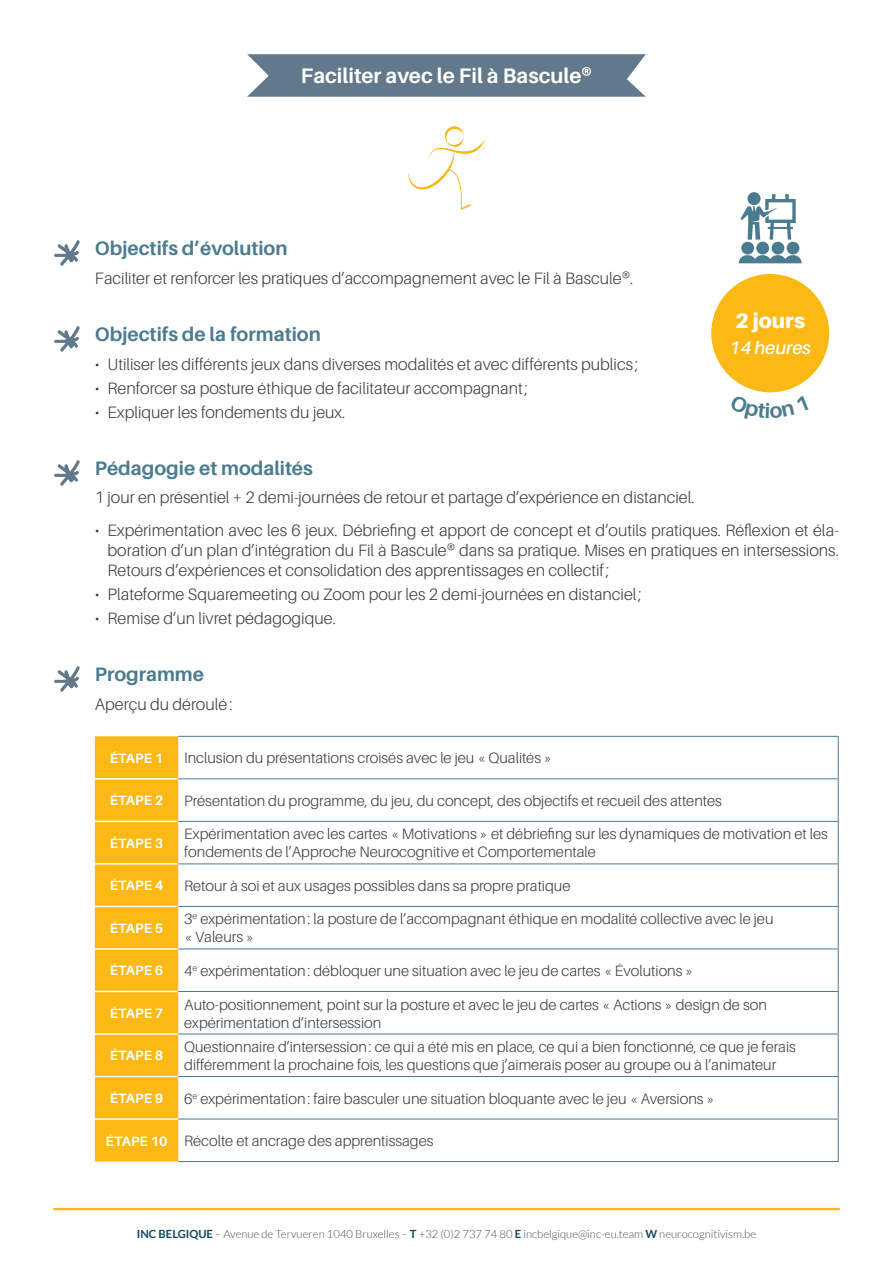
<style>
.page{position:relative;width:893px;height:1263px;background:#fff}
.page>*{position:absolute;margin:0;border:0;box-sizing:border-box;transform-origin:0 0}
.t1{font:700 21px "Aileron";color:#fff}
.t2{font:900 21px "Aileron";color:#fff}
.t3{font:700 19.5px "Aileron";color:#4b7b8f}
.t4{font:italic 600 18px "Aileron";color:#fff}
.t5{font:300 16.5px/19.8px "Aileron";color:#3e3e3f;text-align:justify}
.t6{font:300 15px/18px "Aileron";color:#3e3e3f}
.t7{font:700 13.65px "Aileron";letter-spacing:.01em;color:#fff}
.t8{font:300 11.25px "Lato";color:#4b4c4d}
.s1{font-weight:700;color:#0e475e}
</style>
<div class="page">
<img style="left:248px;top:54px;width:397px;height:42px">
<img style="left:54px;top:240px;width:26px;height:26px">
<img style="left:54px;top:460px;width:26px;height:26px">
<img style="left:408px;top:127px;width:77px;height:82px">
<img style="left:54px;top:326px;width:26px;height:26px">
<img style="left:54px;top:666px;width:26px;height:26px">
<div style="left:95px;top:736px;width:83px;height:425px;background:#fcb814"></div>
<hr style="left:95px;top:778px;width:83px;height:2px;background:#fff">
<hr style="left:95px;top:821px;width:83px;height:1px;background:#fff">
<hr style="left:95px;top:863px;width:83px;height:2px;background:#fff">
<hr style="left:95px;top:906px;width:83px;height:1px;background:#fff">
<hr style="left:95px;top:948px;width:83px;height:2px;background:#fff">
<hr style="left:95px;top:991px;width:83px;height:1px;background:#fff">
<hr style="left:95px;top:1033px;width:83px;height:2px;background:#fff">
<hr style="left:95px;top:1076px;width:83px;height:1px;background:#fff">
<hr style="left:95px;top:1118px;width:83px;height:2px;background:#fff">
<hr style="left:178px;top:736px;width:661px;height:1px;background:#4b7b8f">
<hr style="left:838px;top:737px;width:1px;height:41px;background:#4b7b8f">
<hr style="left:178px;top:778px;width:661px;height:1px;background:#4b7b8f">
<hr style="left:838px;top:779px;width:1px;height:42px;background:#4b7b8f">
<hr style="left:178px;top:821px;width:661px;height:1px;background:#4b7b8f">
<hr style="left:838px;top:822px;width:1px;height:41px;background:#4b7b8f">
<hr style="left:178px;top:863px;width:661px;height:1px;background:#4b7b8f">
<hr style="left:838px;top:864px;width:1px;height:42px;background:#4b7b8f">
<hr style="left:178px;top:906px;width:661px;height:1px;background:#4b7b8f">
<hr style="left:838px;top:907px;width:1px;height:41px;background:#4b7b8f">
<hr style="left:178px;top:948px;width:661px;height:1px;background:#4b7b8f">
<hr style="left:838px;top:949px;width:1px;height:42px;background:#4b7b8f">
<hr style="left:178px;top:991px;width:661px;height:1px;background:#4b7b8f">
<hr style="left:838px;top:992px;width:1px;height:41px;background:#4b7b8f">
<hr style="left:178px;top:1033px;width:661px;height:1px;background:#4b7b8f">
<hr style="left:838px;top:1034px;width:1px;height:42px;background:#4b7b8f">
<hr style="left:178px;top:1076px;width:661px;height:1px;background:#4b7b8f">
<hr style="left:838px;top:1077px;width:1px;height:42px;background:#4b7b8f">
<hr style="left:178px;top:1119px;width:661px;height:1px;background:#4b7b8f">
<hr style="left:838px;top:1119px;width:1px;height:42px;background:#4b7b8f">
<hr style="left:178px;top:1161px;width:661px;height:1px;background:#4b7b8f">
<hr style="left:54px;top:1208px;width:785px;height:2px;background:#fcb814">
<div style="left:711px;top:274px;width:118px;height:118px;background:#fcb814;border-radius:50%"></div>
<svg style="left:739px;top:192px;width:63px;height:71px"></svg>
<p class="t1" style="left:301px;top:64px;width:293px">Faciliter avec le Fil à Bascule®</p>
<p class="t3" style="left:95px;top:238px;width:194px">Objectifs d’évolution</p>
<p class="t5" style="left:95px;top:268px;width:540px">Faciliter et renforcer les pratiques d’accompagnement avec le Fil à Bascule®.</p>
<p class="t3" style="left:95px;top:324px;width:227px">Objectifs de la formation</p>
<p class="t5" style="left:95px;top:354px;width:545px">• Utiliser les différents jeux dans diverses modalités et avec différents publics ;</p>
<p class="t5" style="left:95px;top:378px;width:435px">• Renforcer sa posture éthique de facilitateur accompagnant;</p>
<p class="t5" style="left:95px;top:402px;width:252px">• Expliquer les fondements du jeux.</p>
<p class="t2" style="left:735px;top:309px;width:71px">2 jours</p>
<p class="t4" style="left:729px;top:338px;width:83px">14 heures</p>
<p class="t3" style="left:95px;top:457px;width:219px">Pédagogie et modalités</p>
<p class="t5" style="left:95px;top:488px;width:601px">1 jour en présentiel + 2 demi-journées de retour et partage d’expérience en distanciel.</p>
<p class="t5" style="left:108px;top:520px;width:733px;text-indent:-13px">• Expérimentation avec les 6 jeux. Débriefing et apport de concept et d’outils pratiques. Réflexion et éla&shy;boration d’un plan d’intégration du Fil à Bascule® dans sa pratique. Mises en pratiques en intersessions.<br>Retours d’expériences et consolidation des apprentissages en collectif;</p>
<p class="t5" style="left:95px;top:584px;width:548px">• Plateforme Squaremeeting ou Zoom pour les 2 demi-journées en distanciel ;</p>
<p class="t5" style="left:95px;top:608px;width:242px">• Remise d’un livret pédagogique.</p>
<p class="t3" style="left:95px;top:663px;width:111px">Programme</p>
<p class="t5" style="left:95px;top:694px;width:139px">Aperçu du déroulé:</p>
<p class="t7" style="left:110px;top:750px;width:55px">ÉTAPE 1</p>
<p class="t6" style="left:184px;top:749px;width:370px">Inclusion du présentations croisés avec le jeu « Qualités »</p>
<p class="t7" style="left:110px;top:793px;width:55px">ÉTAPE 2</p>
<p class="t6" style="left:184px;top:792px;width:539px">Présentation du programme, du jeu, du concept, des objectifs et recueil des attentes</p>
<p class="t7" style="left:110px;top:835px;width:55px">ÉTAPE 3</p>
<p class="t6" style="left:184px;top:825px;width:645px">Expérimentation avec les cartes « Motivations » et débriefing sur les dynamiques de motivation et les fondements de l’Approche Neurocognitive et Comportementale</p>
<p class="t7" style="left:110px;top:878px;width:55px">ÉTAPE 4</p>
<p class="t6" style="left:184px;top:877px;width:388px">Retour à soi et aux usages possibles dans sa propre pratique</p>
<p class="t7" style="left:110px;top:920px;width:55px">ÉTAPE 5</p>
<p class="t6" style="left:184px;top:910px;width:591px">3<sup>e</sup> expérimentation: la posture de l’accompagnant éthique en modalité collective avec le jeu « Valeurs »</p>
<p class="t7" style="left:110px;top:963px;width:55px">ÉTAPE 6</p>
<p class="t6" style="left:184px;top:962px;width:511px">4<sup>e</sup> expérimentation: débloquer une situation avec le jeu de cartes « Évolutions »</p>
<p class="t7" style="left:110px;top:1005px;width:55px">ÉTAPE 7</p>
<p class="t6" style="left:184px;top:995px;width:584px">Auto-positionnement, point sur la posture et avec le jeu de cartes « Actions » design de son expérimentation d’intersession</p>
<p class="t7" style="left:110px;top:1048px;width:55px">ÉTAPE 8</p>
<p class="t6" style="left:184px;top:1038px;width:613px">Questionnaire d’intersession: ce qui a été mis en place, ce qui a bien fonctionné, ce que je ferais différemment la prochaine fois, les questions que j’aimerais poser au groupe ou à l’animateur</p>
<p class="t7" style="left:110px;top:1091px;width:55px">ÉTAPE 9</p>
<p class="t6" style="left:184px;top:1089px;width:532px">6<sup>e</sup> expérimentation: faire basculer une situation bloquante avec le jeu « Aversions »</p>
<p class="t7" style="left:106px;top:1133px;width:64px">ÉTAPE 10</p>
<p class="t6" style="left:184px;top:1132px;width:251px">Récolte et ancrage des apprentissages</p>
<p class="t8" style="left:137px;top:1228px;width:621px"><span class="s1">INC BELGIQUE</span> – Avenue de Tervueren 1040 Bruxelles – <span class="s1">T</span> +32 (0)2 737 74 80 <span class="s1">E</span> incbelgique@inc-eu.team <span class="s1">W</span> neurocognitivism.be</p>
</div>
